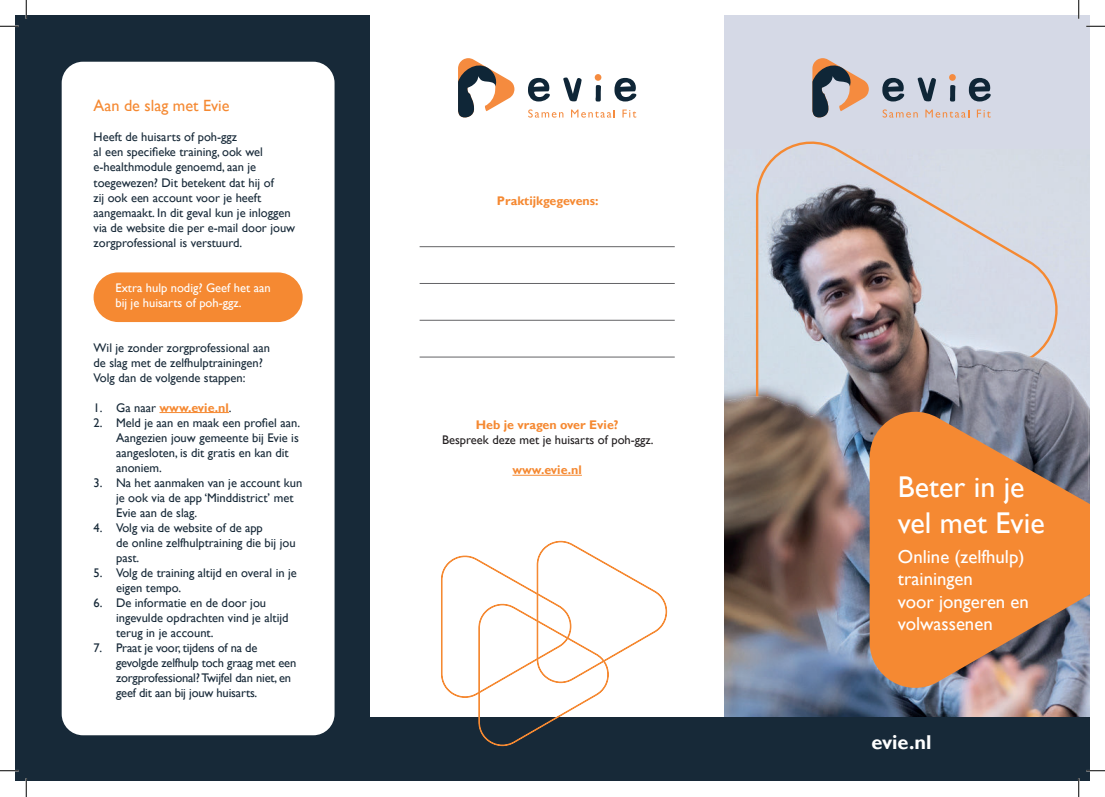
<style>
.page{position:relative;width:1105px;height:797px;background:#fff}
.page>*{position:absolute;margin:0;border:0;box-sizing:border-box;transform-origin:0 0}
.t1{font:30px/36px "Gill Sans";color:#fff}
.t2{font:700 20px "Gill Sans";color:#fff}
.t3{font:18.75px/22.5px "Gill Sans";color:#fff}
.t4{font:16.25px "Gill Sans";color:#f58932}
.t5{font:12.5px/15px "Gill Sans";color:#172938}
.t6{font:700 12.5px "Gill Sans";color:#f58932}
.t7{font:12.5px/15px "Gill Sans";color:#fff}
.t8{font:12.5px "Gill Sans";color:#231f20}
.s1{font-weight:400;color:#172938}
</style>
<div class="page">
<div style="left:724px;top:16px;width:365px;height:765px;background:#d5d9e6"></div>
<img style="left:724px;top:489px;width:365px;height:228px">
<svg style="left:755px;top:141px;width:115px;height:355px"></svg>
<img style="left:724px;top:150px;width:361px;height:339px">
<hr style="left:420px;top:283px;width:255px;height:1px;background:#636366">
<hr style="left:420px;top:246px;width:255px;height:1px;background:#636366">
<hr style="left:420px;top:320px;width:255px;height:1px;background:#636366">
<hr style="left:420px;top:357px;width:255px;height:1px;background:#636366">
<hr style="left:512px;top:475px;width:70px;height:1px;background:#f58932">
<svg style="left:528px;top:78px;width:22px;height:23px"></svg>
<svg style="left:614px;top:78px;width:22px;height:23px"></svg>
<svg style="left:563px;top:77px;width:19px;height:25px"></svg>
<svg style="left:595px;top:85px;width:6px;height:17px"></svg>
<div style="left:595px;top:74px;width:6px;height:7px;background:#f58b3f;border-radius:50%"></div>
<svg style="left:458px;top:58px;width:56px;height:60px"></svg>
<svg style="left:528px;top:109px;width:35px;height:9px"></svg>
<svg style="left:571px;top:109px;width:44px;height:9px"></svg>
<svg style="left:622px;top:110px;width:14px;height:8px"></svg>
<div style="left:16px;top:717px;width:1073px;height:64px;background:#172938"></div>
<svg style="left:441px;top:540px;width:226px;height:206px"></svg>
<svg style="left:870px;top:400px;width:219px;height:299px;background:#cd834d"></svg>
<div style="left:16px;top:16px;width:354px;height:765px;background:#172938"></div>
<div style="left:62px;top:62px;width:273px;height:673px;background:#fff;border-radius:21px"></div>
<hr style="left:159px;top:412px;width:70px;height:1px;background:#f58932">
<div style="left:94px;top:272px;width:209px;height:50px;background:#f58932;border-radius:25px"></div>
<svg style="left:882px;top:78px;width:23px;height:23px"></svg>
<svg style="left:969px;top:78px;width:22px;height:23px"></svg>
<svg style="left:918px;top:77px;width:18px;height:25px"></svg>
<svg style="left:950px;top:85px;width:5px;height:17px"></svg>
<div style="left:949px;top:74px;width:7px;height:7px;background:#f58b3f;border-radius:50%"></div>
<svg style="left:812px;top:58px;width:57px;height:60px"></svg>
<svg style="left:883px;top:109px;width:35px;height:9px"></svg>
<svg style="left:925px;top:109px;width:44px;height:9px"></svg>
<svg style="left:977px;top:110px;width:14px;height:8px"></svg>
<svg style="left:0;top:25px;width:19px;height:2px"></svg>
<svg style="left:1086px;top:25px;width:19px;height:2px"></svg>
<svg style="left:0;top:770px;width:19px;height:1px"></svg>
<svg style="left:1086px;top:770px;width:19px;height:1px"></svg>
<svg style="left:25px;top:0;width:2px;height:19px"></svg>
<svg style="left:25px;top:778px;width:2px;height:19px"></svg>
<svg style="left:1078px;top:0;width:1px;height:19px"></svg>
<svg style="left:1078px;top:778px;width:1px;height:19px"></svg>
<h3 class="t4" style="left:94px;top:99px;width:138px">Aan de slag met Evie</h3>
<p class="t5" style="left:94px;top:131px;width:203px">Heeft de huisarts of poh-ggz<br>al een specifieke training, ook wel e-healthmodule genoemd, aan je toegewezen? Dit betekent dat hij of<br>zij ook een account voor je heeft aangemaakt. In dit geval kun je inloggen via de website die per e-mail door jouw zorgprofessional is verstuurd.</p>
<p class="t7" style="left:115px;top:281px;width:157px">Extra hulp nodig? Geef het aan bij je huisarts of poh-ggz.</p>
<p class="t5" style="left:94px;top:341px;width:178px">Wil je zonder zorgprofessional aan de slag met de zelfhulptrainingen?<br>Volg dan de volgende stappen:</p>
<p class="t6" style="left:94px;top:402px;width:140px"><span class="s1">1. Ga naar</span> www.evie.nl<span class="s1">.</span></p>
<p class="t5" style="left:116px;top:416px;width:186px;text-indent:-22px">2. Meld je aan en maak een profiel aan.<br>Aangezien jouw gemeente bij Evie is aangesloten, is dit gratis en kan dit anoniem.</p>
<p class="t5" style="left:116px;top:476px;width:188px;text-indent:-22px">3. Na het aanmaken van je account kun je ook via de app ‘Minddistrict’ met<br>Evie aan de slag.</p>
<p class="t5" style="left:116px;top:521px;width:181px;text-indent:-22px">4. Volg via de website of de app<br>de online zelfhulptraining die bij jou past.</p>
<p class="t5" style="left:116px;top:566px;width:182px;text-indent:-22px">5. Volg de training altijd en overal in je eigen tempo.</p>
<p class="t5" style="left:116px;top:596px;width:174px;text-indent:-22px">6. De informatie en de door jou ingevulde opdrachten vind je altijd terug in je account.</p>
<p class="t5" style="left:116px;top:641px;width:182px;text-indent:-22px">7. Praat je voor, tijdens of na de gevolgde zelfhulp toch graag met een zorgprofessional? Twijfel dan niet, en geef dit aan bij jouw huisarts.</p>
<p class="t6" style="left:497px;top:196px;width:103px">Praktijkgegevens:</p>
<p class="t6" style="left:476px;top:420px;width:144px">Heb je vragen over Evie?</p>
<p class="t8" style="left:442px;top:435px;width:213px">Bespreek deze met je huisarts of poh-ggz.</p>
<p class="t6" style="left:512px;top:465px;width:71px">www.evie.nl</p>
<h1 class="t1" style="left:898px;top:471px;width:148px">Beter in je vel met Evie</h1>
<h3 class="t3" style="left:898px;top:547px;width:132px">Online (zelfhulp) trainingen<br>voor jongeren en volwassenen</h3>
<h2 class="t2" style="left:871px;top:734px;width:61px">evie.nl</h2>
</div>
